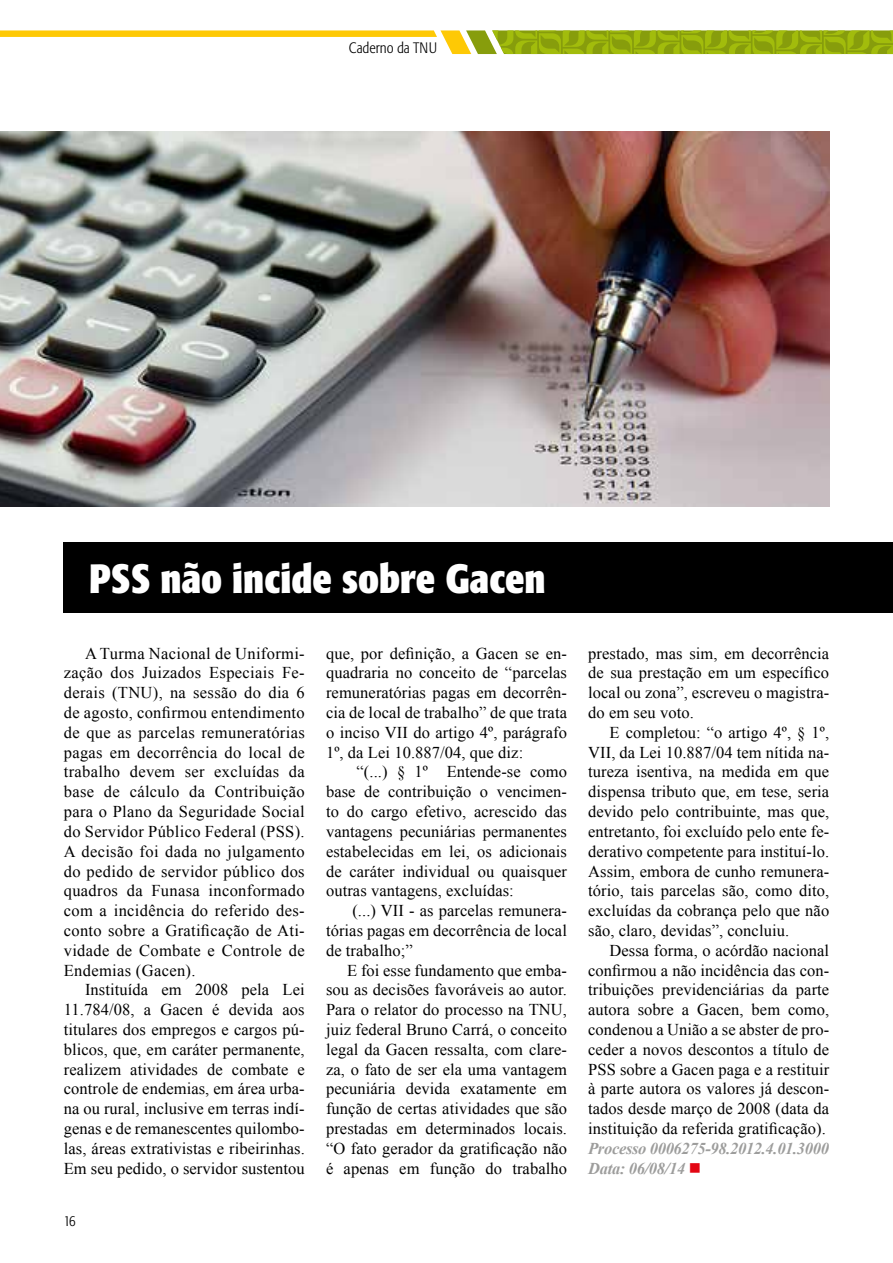
<style>
.page{position:relative;width:893px;height:1263px;background:#fff}
.page>*{position:absolute;margin:0;border:0;box-sizing:border-box;transform-origin:0 0}
.t1{font:700 condensed 40.5px "Formata";color:#fff}
.t2{font:16.5px/19.8px "Times New Roman";letter-spacing:.005em;color:#000;text-align:justify}
.t3{font:italic 700 16.5px/19.8px "Times New Roman";letter-spacing:-.02em;color:#9d9d9c}
.t4{font:300 condensed 15px "Formata";color:#000}
.s1{color:#e30613}
</style>
<div class="page">
<svg style="left:0;top:30px;width:893px;height:24px"></svg>
<img style="left:0;top:132px;width:829px;height:374px">
<div style="left:64px;top:542px;width:829px;height:70px;background:#000"></div>
<p class="t4" style="left:349px;top:39px;width:90px">Caderno da TNU</p>
<h1 class="t1" style="left:89px;top:554px;width:458px">PSS não incide sobre Gacen</h1>
<p class="t2" style="left:64px;top:643px;width:242px;text-indent:21px">A Turma Nacional de Uniformi&shy;zação dos Juizados Especiais Fe&shy;derais (TNU), na sessão do dia 6 de agosto, confirmou entendimento de que as parcelas remuneratórias pagas em decorrência do local de trabalho devem ser excluídas da base de cálculo da Contribuição para o Plano da Seguridade Social do Servidor Público Federal (PSS).<br>A decisão foi dada no julgamento do pedido de servidor público dos quadros da Funasa inconformado com a incidência do referido des&shy;conto sobre a Gratificação de Ati&shy;vidade de Combate e Controle de Endemias (Gacen).</p>
<p class="t2" style="left:64px;top:980px;width:242px;text-indent:21px">Instituída em 2008 pela Lei 11.784/08, a Gacen é devida aos titulares dos empregos e cargos pú&shy;blicos, que, em caráter permanente, realizem atividades de combate e controle de endemias, em área urba&shy;na ou rural, inclusive em terras indí&shy;genas e de remanescentes quilombo&shy;las, áreas extrativistas e ribeirinhas.<br>Em seu pedido, o servidor sustentou</p>
<p class="t4" style="left:64px;top:1212px;width:13px">16</p>
<p class="t2" style="left:326px;top:643px;width:242px">que, por definição, a Gacen se en&shy;quadraria no conceito de “parcelas remuneratórias pagas em decorrên&shy;cia de local de trabalho” de que trata o inciso VII do artigo 4º, parágrafo 1º, da Lei 10.887/04, que diz:</p>
<p class="t2" style="left:326px;top:762px;width:242px;text-indent:31px">“(...) § 1º Entende-se como base de contribuição o vencimen&shy;to do cargo efetivo, acrescido das vantagens pecuniárias permanentes estabelecidas em lei, os adicionais de caráter individual ou quaisquer outras vantagens, excluídas:</p>
<p class="t2" style="left:326px;top:900px;width:242px;text-indent:26px">(...) VII - as parcelas remunera&shy;tórias pagas em decorrência de local de trabalho;”</p>
<p class="t2" style="left:326px;top:960px;width:242px;text-indent:21px">E foi esse fundamento que emba&shy;sou as decisões favoráveis ao autor.<br>Para o relator do processo na TNU, juiz federal Bruno Carrá, o conceito legal da Gacen ressalta, com clare&shy;za, o fato de ser ela uma vantagem pecuniária devida exatamente em função de certas atividades que são prestadas em determinados locais. “O fato gerador da gratificação não é apenas em função do trabalho</p>
<p class="t2" style="left:588px;top:643px;width:242px">prestado, mas sim, em decorrência de sua prestação em um específico local ou zona”, escreveu o magistra&shy;do em seu voto.</p>
<p class="t2" style="left:588px;top:722px;width:243px;text-indent:21px">E completou: “o artigo 4º, § 1º, VII, da Lei 10.887/04 tem nítida na&shy;tureza isentiva, na medida em que dispensa tributo que, em tese, seria devido pelo contribuinte, mas que, entretanto, foi excluído pelo ente fe&shy;derativo competente para instituí-lo.<br>Assim, embora de cunho remunera&shy;tório, tais parcelas são, como dito, excluídas da cobrança pelo que não são, claro, devidas”, concluiu.</p>
<p class="t2" style="left:588px;top:940px;width:242px;text-indent:21px">Dessa forma, o acórdão nacional confirmou a não incidência das con&shy;tribuições previdenciárias da parte autora sobre a Gacen, bem como, condenou a União a se abster de pro&shy;ceder a novos descontos a título de PSS sobre a Gacen paga e a restituir à parte autora os valores já descon&shy;tados desde março de 2008 (data da instituição da referida gratificação).</p>
<p class="t3" style="left:588px;top:1138px;width:242px">Processo 0006275-98.2012.4.01.3000<br>Data: 06/08/14 <span class="s1">■</span></p>
</div>
